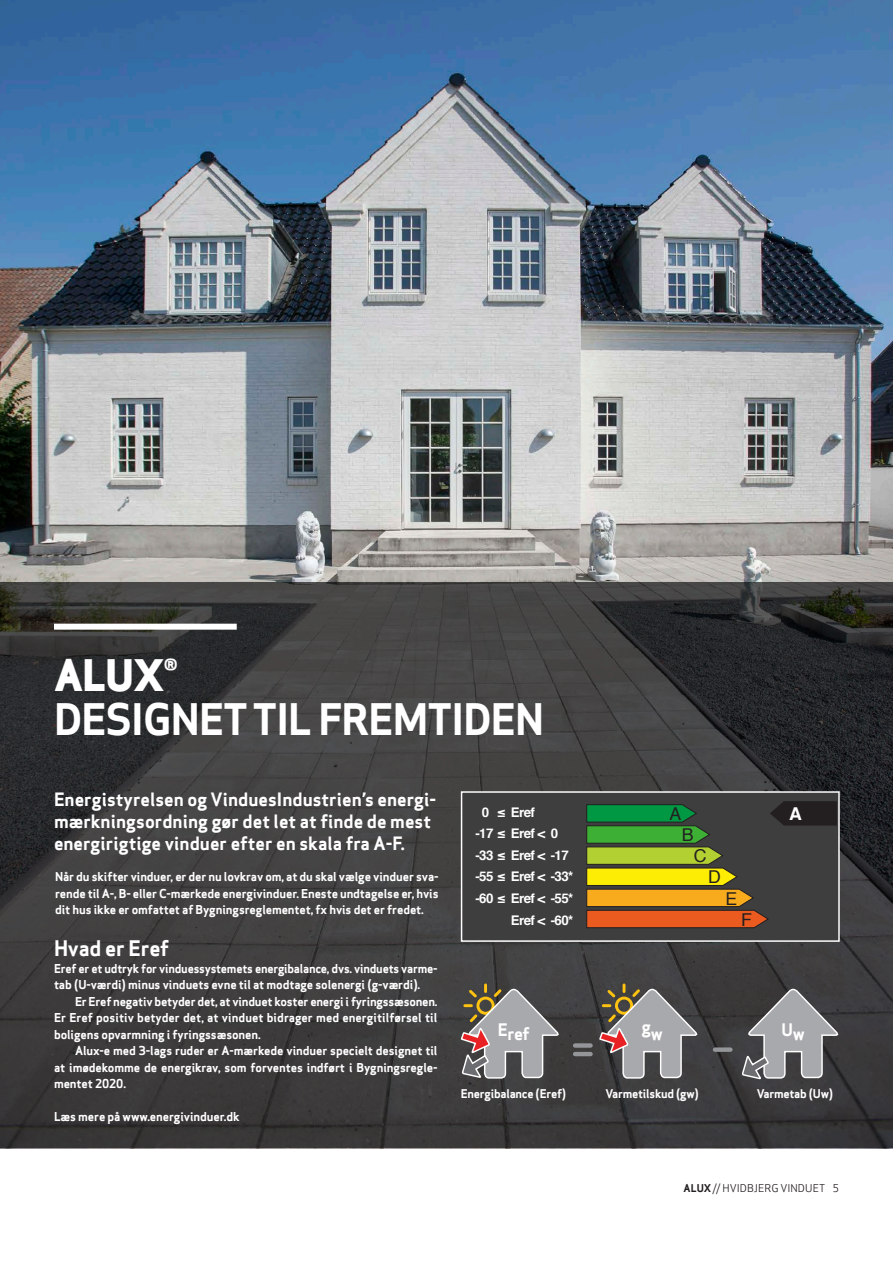
<style>
.page{position:relative;width:893px;height:1263px;background:#fff}
.page>*{position:absolute;margin:0;border:0;box-sizing:border-box;transform-origin:0 0}
.t1{font:42.45px "Apex Sans Bold T";letter-spacing:-.02em;color:#fff}
.t2{font:42.45px "Apex Sans Extra Bold C";color:#fff}
.t3{font:21px "Apex Sans Bold T";letter-spacing:-.01em;color:#fff}
.t4{font:18px/21.6px "Apex Sans Bold T";color:#fff}
.t5{font:17.7px "Helvetica";color:#231f20}
.t6{font:700 17.7px "Helvetica";color:#fff}
.t7{font:16.95px "Apex Sans Bold T";letter-spacing:-.02em;color:#fff}
.t8{font:700 13.35px "Helvetica";letter-spacing:-.04em;color:#fff}
.t9{font:12px/16.5px "Apex Sans Bold T";letter-spacing:-.01em;color:#fff;text-align:justify}
.t10{font:11.7px "Apex Sans Bold T";letter-spacing:-.02em;color:#fff}
.t11{font:10.5px "Apex Sans Book T";letter-spacing:.005em;color:#231f20}
.s1{font-family:"Apex Sans Bold T"}
</style>
<div class="page">
<img style="left:0;top:0;width:893px;height:583px">
<svg style="left:0;top:583px;width:893px;height:565px;background:#3b3b3b"></svg>
<svg style="left:741px;top:987px;width:98px;height:93px;background:#78787b"></svg>
<svg style="left:598px;top:985px;width:101px;height:94px;background:#7e7876"></svg>
<svg style="left:460px;top:985px;width:100px;height:94px;background:#837e7b"></svg>
<div style="left:575px;top:1043px;width:16px;height:5px;background:#939598"></div>
<div style="left:715px;top:1047px;width:15px;height:5px;background:#939598"></div>
<hr style="left:575px;top:1052px;width:16px;height:4px;background:#939598">
<div style="left:461px;top:791px;width:379px;height:151px;background:#3e3e3f;border:1px solid #fff"></div>
<svg style="left:586px;top:801px;width:251px;height:127px"></svg>
<div style="left:54px;top:624px;width:183px;height:6px;background:#fff"></div>
<p class="t2" style="left:54px;top:648px;width:126px">ALUX®</p>
<p class="t1" style="left:54px;top:692px;width:492px">DESIGNET TIL FREMTIDEN</p>
<p class="t4" style="left:54px;top:789px;width:384px">Energistyrelsen og VinduesIndustrien’s energi-</p>
<p class="t4" style="left:54px;top:810px;width:379px">mærkningsordning gør det let at finde de mest energirigtige vinduer efter en skala fra A-F.</p>
<p class="t9" style="left:55px;top:868px;width:385px">Når du skifter vinduer, er der nu lovkrav om, at du skal vælge vinduer sva&shy;rende til A-, B- eller C-mærkede energivinduer. Eneste undtagelse er, hvis dit hus ikke er omfattet af Bygningsreglementet, fx hvis det er fredet.</p>
<p class="t3" style="left:54px;top:935px;width:117px">Hvad er Eref</p>
<p class="t9" style="left:54px;top:960px;width:384px">Eref er et udtryk for vinduessystemets energibalance, dvs. vinduets varme&shy;tab (U-værdi) minus vinduets evne til at modtage solenergi (g-værdi).</p>
<p class="t9" style="left:54px;top:993px;width:385px;text-indent:21px">Er Eref negativ betyder det, at vinduet koster energi i fyringssæsonen.<br>Er Eref positiv betyder det, at vinduet bidrager med energitilførsel til boligens opvarmning i fyringssæsonen.</p>
<p class="t9" style="left:54px;top:1043px;width:385px;text-indent:21px">Alux-e med 3-lags ruder er A-mærkede vinduer specielt designet til at imødekomme de energikrav, som forventes indført i Bygningsregle&shy;mentet 2020.</p>
<p class="t9" style="left:54px;top:1109px;width:187px">Læs mere på www.energivinduer.dk</p>
<p class="t8" style="left:482px;top:801px;width:55px">0 ≤ Eref</p>
<p class="t6" style="left:789px;top:799px;width:14px">A</p>
<p class="t8" style="left:475px;top:823px;width:84px">-17 ≤ Eref &lt; 0</p>
<p class="t8" style="left:475px;top:844px;width:95px">-33 ≤ Eref &lt; -17</p>
<p class="t8" style="left:475px;top:866px;width:100px">-55 ≤ Eref &lt; -33*</p>
<p class="t8" style="left:475px;top:887px;width:100px">-60 ≤ Eref &lt; -55*</p>
<p class="t8" style="left:511px;top:909px;width:64px">Eref &lt; -60*</p>
<p class="t5" style="left:669px;top:800px;width:13px">A</p>
<p class="t5" style="left:682px;top:821px;width:13px">B</p>
<p class="t5" style="left:694px;top:842px;width:14px">C</p>
<p class="t5" style="left:708px;top:863px;width:14px">D</p>
<p class="t5" style="left:725px;top:885px;width:13px">E</p>
<p class="t5" style="left:741px;top:906px;width:12px">F</p>
<p class="t7" style="left:498px;top:1023px;width:34px">Eref</p>
<p class="t7" style="left:642px;top:1019px;width:22px">gw</p>
<p class="t7" style="left:782px;top:1021px;width:25px">Uw</p>
<p class="t10" style="left:461px;top:1086px;width:107px">Energibalance (Eref)</p>
<p class="t10" style="left:605px;top:1086px;width:95px">Varmetilskud (gw)</p>
<p class="t10" style="left:757px;top:1086px;width:78px">Varmetab (Uw)</p>
<p class="t11" style="left:684px;top:1181px;width:157px"><span class="s1">ALUX</span>// HVIDBJERG VINDUET 5</p>
</div>
